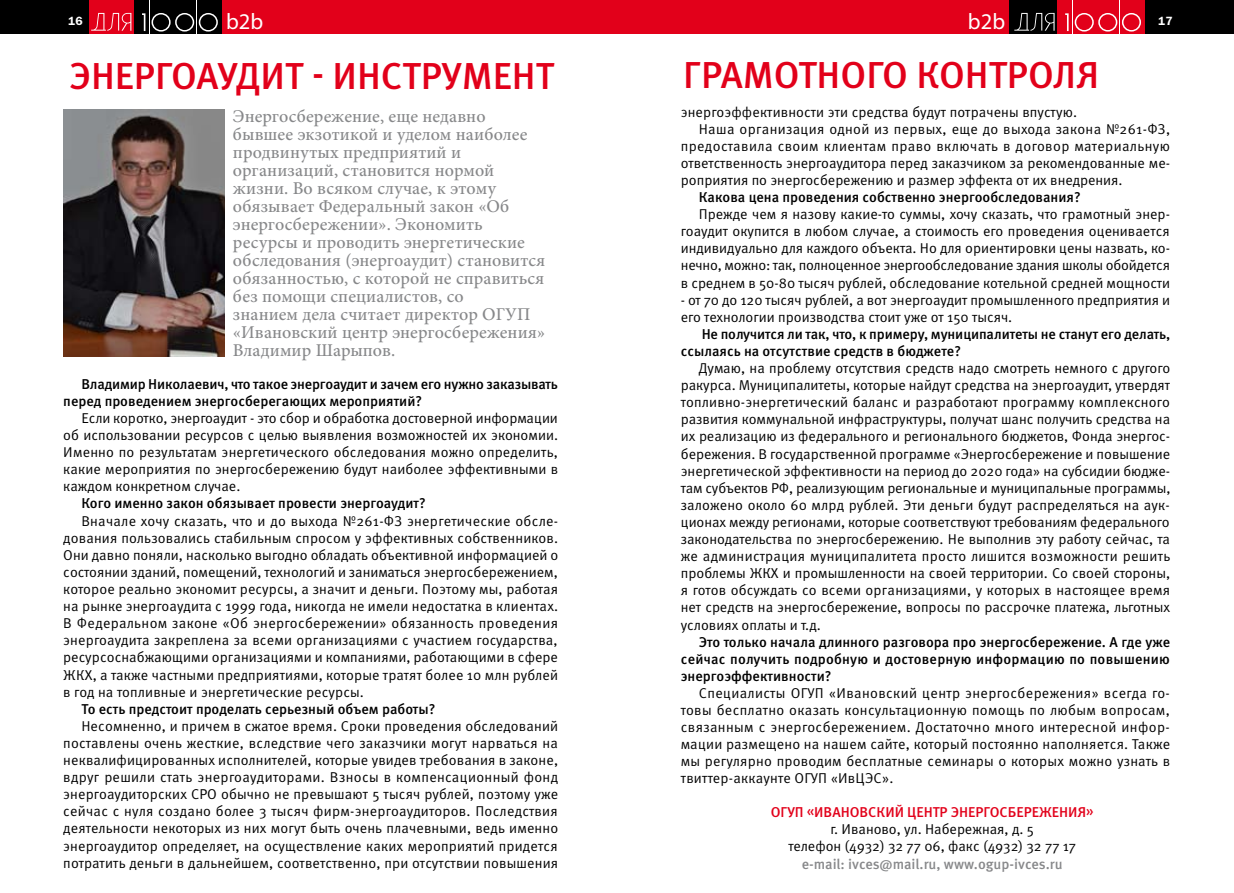
<style>
.page{position:relative;width:1234px;height:893px;background:#fff}
.page>*{position:absolute;margin:0;border:0;box-sizing:border-box;transform-origin:0 0}
.t1{font:500 37.5px "Meta Pro";color:#e2001a}
.t2{font:22.5px "Myriad Pro";color:#fff}
.t3{font:500 18px/18px "Minion Pro";letter-spacing:.005em;color:#87888a}
.t4{font:14.25px/17.1px "Meta Pro";color:#000;text-align:justify}
.t5{font:500 14.25px/17.1px "Meta Pro";color:#000}
.t6{font:14.25px "Meta Pro";letter-spacing:.03em;color:#000}
.t7{font:14.25px "Meta Pro";letter-spacing:.025em;color:#000}
.t8{font:500 14.25px "Meta Pro";color:#87888a}
.t9{font:500 14.25px "Meta Pro";color:#e2001a}
.t10{font:12px "Franklin Gothic Demi C";color:#fff}
</style>
<div class="page">
<div style="left:222px;top:0;width:395px;height:33px;background:#e2001a"></div>
<div style="left:134px;top:0;width:15px;height:33px;background:#000"></div>
<div style="left:86px;top:0;width:48px;height:33px;background:#e2001a"></div>
<div style="left:150px;top:0;width:22px;height:33px;background:#000"></div>
<div style="left:151px;top:13px;width:19px;height:19px;border:2px solid #fff;border-radius:50%"></div>
<div style="left:173px;top:0;width:23px;height:33px;background:#000"></div>
<div style="left:175px;top:13px;width:19px;height:19px;border:2px solid #fff;border-radius:50%"></div>
<div style="left:197px;top:0;width:24px;height:33px;background:#000"></div>
<div style="left:199px;top:13px;width:19px;height:19px;border:2px solid #fff;border-radius:50%"></div>
<svg style="left:142px;top:13px;width:4px;height:19px"></svg>
<svg style="left:91px;top:13px;width:40px;height:18px"></svg>
<div style="left:0;top:0;width:88px;height:33px;background:#000"></div>
<div style="left:616px;top:0;width:392px;height:34px;background:#e2001a"></div>
<div style="left:1057px;top:0;width:14px;height:33px;background:#e2001a"></div>
<div style="left:1009px;top:0;width:47px;height:33px;background:#000"></div>
<div style="left:1072px;top:0;width:23px;height:33px;background:#e2001a"></div>
<div style="left:1074px;top:13px;width:19px;height:19px;border:2px solid #fff;border-radius:50%"></div>
<div style="left:1096px;top:0;width:22px;height:33px;background:#e2001a"></div>
<div style="left:1097px;top:13px;width:20px;height:19px;border:2px solid #fff;border-radius:50%"></div>
<div style="left:1119px;top:0;width:25px;height:33px;background:#e2001a"></div>
<div style="left:1121px;top:13px;width:19px;height:19px;border:2px solid #fff;border-radius:50%"></div>
<svg style="left:1065px;top:13px;width:4px;height:19px"></svg>
<svg style="left:1014px;top:13px;width:40px;height:18px"></svg>
<div style="left:1145px;top:0;width:88px;height:33px;background:#000"></div>
<img style="left:64px;top:109px;width:160px;height:248px">
<p class="t10" style="left:68px;top:14px;width:16px">16</p>
<h2 class="t2" style="left:226px;top:8px;width:39px">b2b</h2>
<h2 class="t2" style="left:967px;top:8px;width:39px">b2b</h2>
<p class="t10" style="left:1157px;top:14px;width:16px">17</p>
<h1 class="t1" style="left:682px;top:51px;width:417px">грамотн ого контроля</h1>
<h1 class="t1" style="left:69px;top:52px;width:464px">Эн ергоаудит - ин струмент</h1>
<p class="t3" style="left:233px;top:108px;width:314px">Энергосбережение, еще недавно бывшее экзотикой и уделом наиболее продвинутых предприятий и организаций, становится нормой жизни. Во всяком случае, к этому обязывает Федеральный закон «Об энергосбережении». Экономить ресурсы и проводить энергетические обследования (энергоаудит) становится обязанностью, с которой не справиться без помощи специалистов, со<br>знанием дела считает директор ОГУП «Ивановский центр энергосбережения» Владимир Шарыпов.</p>
<p class="t4" style="left:680px;top:103px;width:398px">энергоэффективности эти средства будут потрачены впустую.</p>
<p class="t7" style="left:698px;top:120px;width:473px">Наша организация одной из первых, еще до выхода закона №261-ФЗ,</p>
<p class="t6" style="left:680px;top:137px;width:491px">предоставила своим клиентам право включать в договор материальную</p>
<p class="t4" style="left:680px;top:155px;width:490px">ответственность энергоаудитора перед заказчиком за рекомендованные ме-</p>
<p class="t4" style="left:680px;top:172px;width:443px">роприятия по энергосбережению и размер эффекта от их внедрения.</p>
<p class="t5" style="left:698px;top:189px;width:383px">Какова цена проведения собственно энергообследования?</p>
<p class="t4" style="left:680px;top:206px;width:490px;text-indent:18px">Прежде чем я назову какие-то суммы, хочу сказать, что грамотный энер&shy;гоаудит окупится в любом случае, а стоимость его проведения оценивается индивидуально для каждого объекта. Но для ориентировки цены назвать, ко&shy;нечно, можно: так, полноценное энергообследование здания школы обойдется в среднем в 50-80 тысяч рублей, обследование котельной средней мощности</p>
<p class="t4" style="left:680px;top:292px;width:491px">- от 70 до 120 тысяч рублей, а вот энергоаудит промышленного предприятия и его технологии производства стоит уже от 150 тысяч.</p>
<p class="t5" style="left:680px;top:326px;width:491px;text-indent:21px">Не получится ли так, что, к примеру, муниципалитеты не станут его делать, ссылаясь на отсутствие средств в бюджете?</p>
<p class="t4" style="left:680px;top:360px;width:491px;text-indent:18px">Думаю, на проблему отсутствия средств надо смотреть немного с другого ракурса. Муниципалитеты, которые найдут средства на энергоаудит, утвердят топливно-энергетический баланс и разработают программу комплексного развития коммунальной инфраструктуры, получат шанс получить средства на их реализацию из федерального и регионального бюджетов, Фонда энергос&shy;бережения. В государственной программе «Энергосбережение и повышение энергетической эффективности на период до 2020 года» на субсидии бюдже&shy;там субъектов РФ, реализующим региональные и муниципальные программы, заложено около 60 млрд рублей. Эти деньги будут распределяться на аук&shy;ционах между регионами, которые соответствуют требованиям федерального законодательства по энергосбережению. Не выполнив эту работу сейчас, та же администрация муниципалитета просто лишится возможности решить проблемы ЖКХ и промышленности на своей территории. Со своей стороны, я готов обсуждать со всеми организациями, у которых в настоящее время нет средств на энергосбережение, вопросы по рассрочке платежа, льготных условиях оплаты и т.д.</p>
<p class="t5" style="left:680px;top:634px;width:490px;text-align:justify;text-indent:18px">Это только начала длинного разговора про энергосбережение. А где уже сейчас получить подробную и достоверную информацию по повышению энергоэффективности?</p>
<p class="t4" style="left:680px;top:685px;width:491px;text-indent:18px">Специалисты ОГУП «Ивановский центр энергосбережения» всегда го&shy;товы бесплатно оказать консультационную помощь по любым вопросам, связанным с энергосбережением. Достаточно много интересной инфор&shy;мации размещено на нашем сайте, который постоянно наполняется. Также мы регулярно проводим бесплатные семинары о которых можно узнать в твиттер-аккаунте ОГУП «ИвЦЭС».</p>
<p class="t9" style="left:770px;top:803px;width:324px">ОГУП «Ивановский Центр эн ергосбережен ия»</p>
<p class="t4" style="left:788px;top:821px;width:289px;text-align:center">г. Иваново, ул. Набережная, д. 5<br>телефон (4932) 32 77 06, факс (4932) 32 77 17</p>
<p class="t8" style="left:801px;top:855px;width:262px">e-mail: ivces@mail.ru, www.ogup-ivces.ru</p>
<p class="t5" style="left:63px;top:376px;width:496px;text-indent:18px">Владимир Николаевич, что такое энергоаудит и зачем его нужно заказывать перед проведением энергосберегающих мероприятий?</p>
<p class="t4" style="left:63px;top:410px;width:496px;text-indent:18px">Если коротко, энергоаудит - это сбор и обработка достоверной информации об использовании ресурсов с целью выявления возможностей их экономии.<br>Именно по результатам энергетического обследования можно определить, какие мероприятия по энергосбережению будут наиболее эффективными в каждом конкретном случае.</p>
<p class="t5" style="left:81px;top:495px;width:346px">Кого именно закон обязывает провести энергоаудит?</p>
<p class="t4" style="left:63px;top:513px;width:496px;text-indent:18px">Вначале хочу сказать, что и до выхода №261-ФЗ энергетические обсле&shy;дования пользовались стабильным спросом у эффективных собственников.<br>Они давно поняли, насколько выгодно обладать объективной информацией о состоянии зданий, помещений, технологий и заниматься энергосбережением, которое реально экономит ресурсы, а значит и деньги. Поэтому мы, работая на рынке энергоаудита с 1999 года, никогда не имели недостатка в клиентах.<br>В Федеральном законе «Об энергосбережении» обязанность проведения энергоаудита закреплена за всеми организациями с участием государства, ресурсоснабжающими организациями и компаниями, работающими в сфере ЖКХ, а также частными предприятиями, которые тратят более 10 млн рублей в год на топливные и энергетические ресурсы.</p>
<p class="t5" style="left:81px;top:701px;width:355px">То есть предстоит проделать серьезный объем работы?</p>
<p class="t4" style="left:63px;top:718px;width:496px;text-indent:18px">Несомненно, и причем в сжатое время. Сроки проведения обследований поставлены очень жесткие, вследствие чего заказчики могут нарваться на неквалифицированных исполнителей, которые увидев требования в законе, вдруг решили стать энергоаудиторами. Взносы в компенсационный фонд энергоаудиторских СРО обычно не превышают 5 тысяч рублей, поэтому уже сейчас с нуля создано более 3 тысяч фирм-энергоаудиторов. Последствия деятельности некоторых из них могут быть очень плачевными, ведь именно энергоаудитор определяет, на осуществление каких мероприятий придется потратить деньги в дальнейшем, соответственно, при отсутствии повышения</p>
</div>
